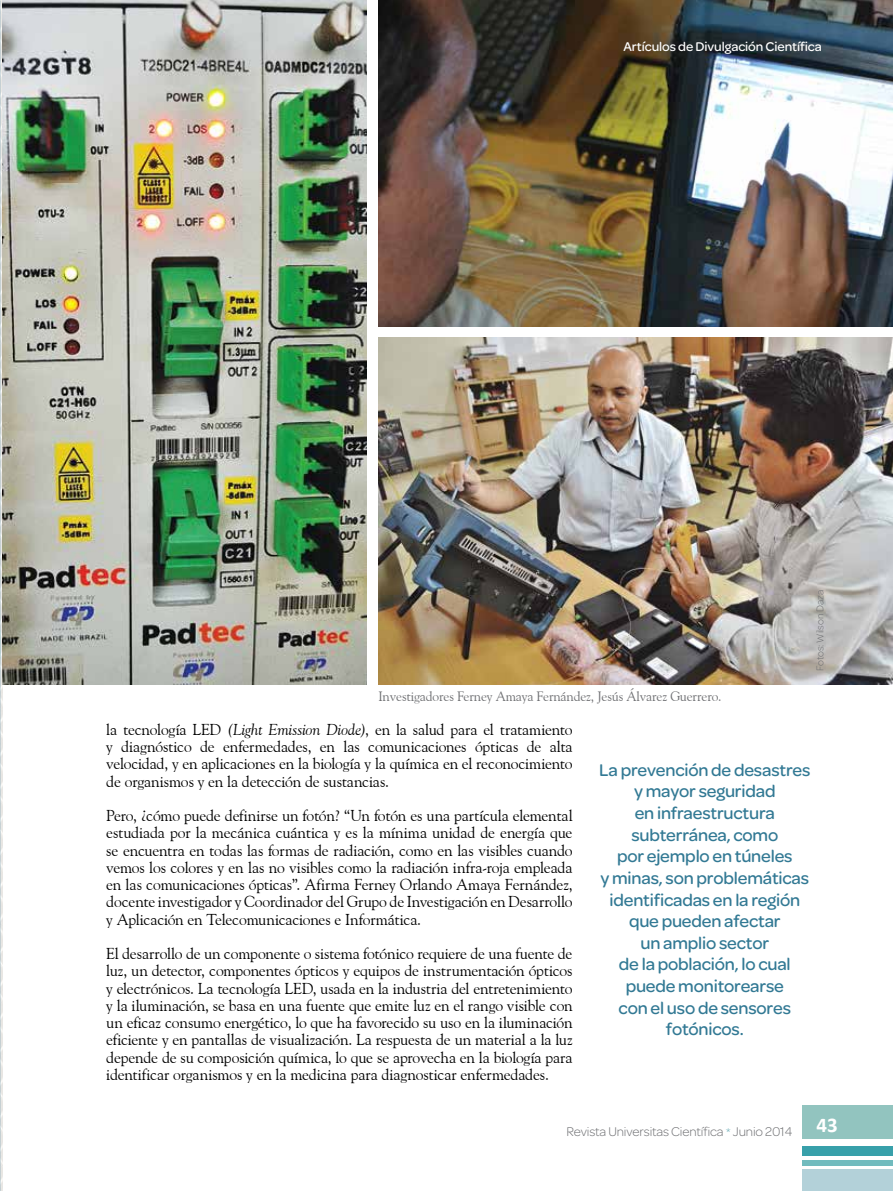
<style>
.page{position:relative;width:893px;height:1191px;background:#fff}
.page>*{position:absolute;margin:0;border:0;box-sizing:border-box;transform-origin:0 0}
.t1{font:700 21px "Calibri";color:#fff}
.t2{font:500 18px/21.6px "Omnes";letter-spacing:-.01em;color:#327994;text-align:center}
.t3{font:15.75px/17.2px "Goudy Old Style BT";letter-spacing:-.015em;color:#000;text-align:justify}
.t4{font:13.5px "Goudy Old Style BT";letter-spacing:-.01em;color:#6d6e71}
.t5{font:300 13.5px "Omnes";letter-spacing:-.01em;color:#6d6e71}
.t6{font:500 13.5px "Omnes";letter-spacing:-.005em;color:#fff}
.t7{font:300 10.5px "Omnes";letter-spacing:-.01em;color:#6d6e71}
.s1{font-style:italic}
.s2{color:#7ab5be}
</style>
<div class="page">
<div style="left:802px;top:1146px;width:91px;height:10px;background:#38a0aa"></div>
<div style="left:802px;top:1169px;width:91px;height:22px;background:#b3d1d9"></div>
<div style="left:802px;top:1160px;width:91px;height:5px;background:#71bbbe"></div>
<div style="left:802px;top:1105px;width:91px;height:34px;background:#92c4bf"></div>
<img style="left:0;top:0;width:2px;height:1191px">
<hr style="left:0;top:630px;width:1px;height:561px;background:#000">
<img style="left:378px;top:0;width:515px;height:326px">
<img style="left:378px;top:337px;width:515px;height:348px">
<img style="left:2px;top:0;width:365px;height:685px">
<p class="t6" style="left:623px;top:39px;width:200px">Artículos de Divulgación Científica</p>
<p class="t4" style="left:378px;top:688px;width:345px">Investigadores Ferney Amaya Fernández, Jesús Álvarez Guerrero.</p>
<p class="t7" style="left:814px;top:671px;width:83px;rotate:-90deg">Fotos: Wilson Daza</p>
<p class="t3" style="left:106px;top:720px;width:468px">la tecnología LED <span class="s1">(Light Emission Diode)</span>, en la salud para el tratamiento y diagnóstico de enfermedades, en las comunicaciones ópticas de alta velocidad, y en aplicaciones en la biología y la química en el reconocimiento de organismos y en la detección de sustancias.</p>
<p class="t3" style="left:106px;top:807px;width:468px">Pero, ¿cómo puede definirse un fotón? “Un fotón es una partícula elemental estudiada por la mecánica cuántica y es la mínima unidad de energía que se encuentra en todas las formas de radiación, como en las visibles cuando vemos los colores y en las no visibles como la radiación infra-roja empleada en las comunicaciones ópticas”. Afirma Ferney Orlando Amaya Fernández, docente investigador y Coordinador del Grupo de Investigación en Desarrollo y Aplicación en Telecomunicaciones e Informática.</p>
<p class="t3" style="left:106px;top:944px;width:468px">El desarrollo de un componente o sistema fotónico requiere de una fuente de luz, un detector, componentes ópticos y equipos de instrumentación ópticos y electrónicos. La tecnología LED, usada en la industria del entretenimiento y la iluminación, se basa en una fuente que emite luz en el rango visible con un eficaz consumo energético, lo que ha favorecido su uso en la iluminación eficiente y en pantallas de visualización. La respuesta de un material a la luz depende de su composición química, lo que se aprovecha en la biología para identificar organismos y en la medicina para diagnosticar enfermedades.</p>
<p class="t2" style="left:599px;top:759px;width:213px">La prevención de desastres y mayor seguridad<br>en infraestructura subterránea, como<br>por ejemplo en túneles<br>y minas, son problemáticas identificadas en la región que pueden afectar<br>un amplio sector<br>de la población, lo cual puede monitorearse<br>con el uso de sensores fotónicos.</p>
<p class="t5" style="left:566px;top:1123px;width:227px">Revista Universitas Científica <span class="s2">*</span> Junio 2014</p>
<h1 class="t1" style="left:816px;top:1111px;width:23px">43</h1>
</div>
